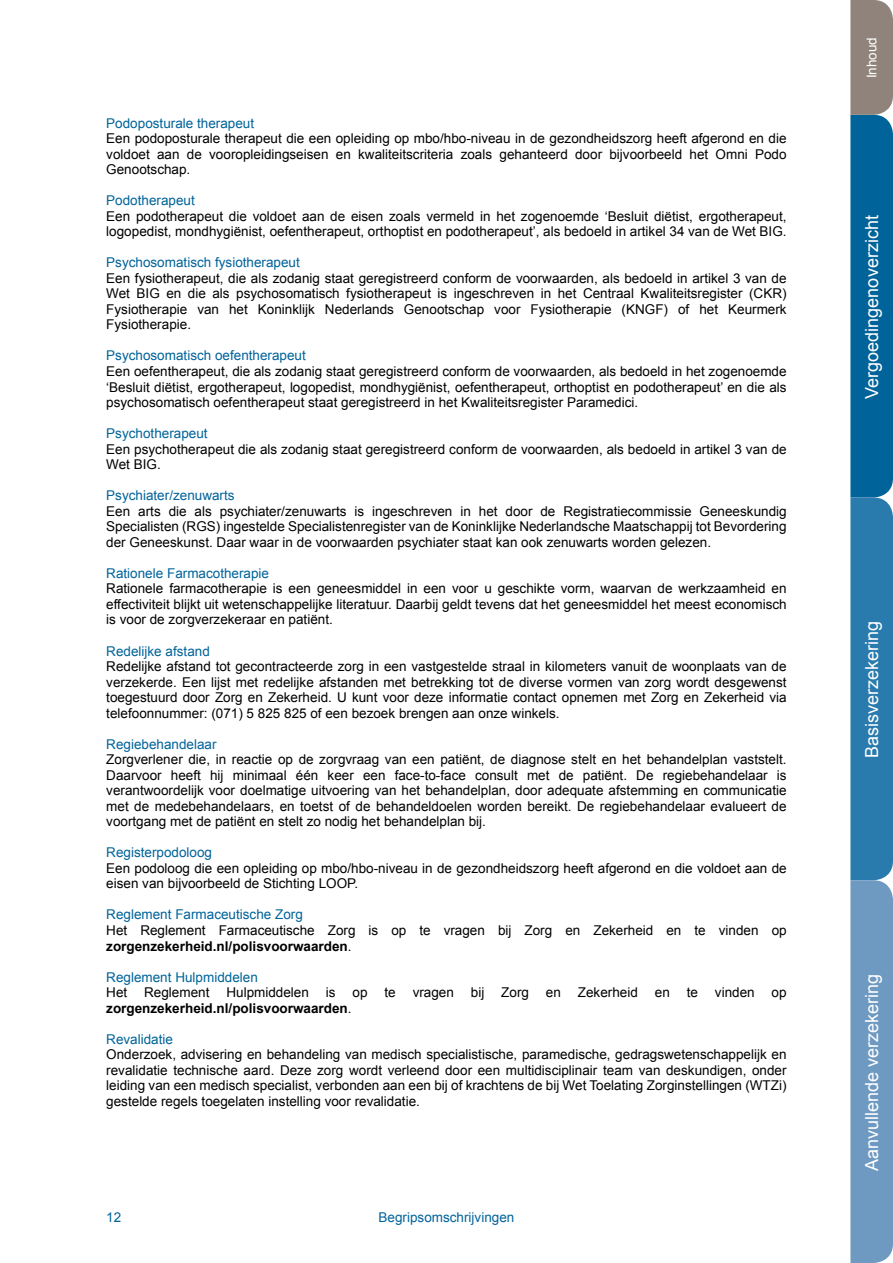
<style>
.page{position:relative;width:893px;height:1263px;background:#fff}
.page>*{position:absolute;margin:0;border:0;box-sizing:border-box;transform-origin:0 0}
.t1{font:18px "Arial";color:#fff}
.t2{font:13.5px/15.6px "Arial";color:#000;text-align:justify}
.t3{font:13.5px "Arial";color:#00639a}
.t4{font:700 13.5px "Arial";color:#000}
.t5{font:13.5px "Arial";color:#fff}
.s1{font-weight:700}
.s2{font-weight:400}
</style>
<div class="page">
<svg style="left:850px;top:0;width:43px;height:1263px;background:#3f80aa"></svg>
<p class="t3" style="left:106px;top:114px;width:149px">Podoposturale therapeut</p>
<p class="t2" style="left:106px;top:131px;width:682px">Een podoposturale therapeut die een opleiding op mbo/hbo-niveau in de gezondheidszorg heeft afgerond en die voldoet aan de vooropleidingseisen en kwaliteitscriteria zoals gehanteerd door bijvoorbeeld het Omni Podo Genootschap.</p>
<p class="t3" style="left:106px;top:192px;width:90px">Podotherapeut</p>
<p class="t2" style="left:106px;top:208px;width:682px">Een podotherapeut die voldoet aan de eisen zoals vermeld in het zogenoemde ‘Besluit diëtist, ergotherapeut, logopedist, mondhygiënist, oefentherapeut, orthoptist en podotherapeut’, als bedoeld in artikel 34 van de Wet BIG.</p>
<p class="t3" style="left:106px;top:254px;width:195px">Psychosomatisch fysiotherapeut</p>
<p class="t2" style="left:106px;top:270px;width:682px">Een fysiotherapeut, die als zodanig staat geregistreerd conform de voorwaarden, als bedoeld in artikel 3 van de Wet BIG en die als psychosomatisch fysiotherapeut is ingeschreven in het Centraal Kwaliteitsregister (CKR)<br>Fysiotherapie van het Koninklijk Nederlands Genootschap voor Fysiotherapie (KNGF) of het Keurmerk Fysiotherapie.</p>
<p class="t3" style="left:106px;top:347px;width:201px">Psychosomatisch oefentherapeut</p>
<p class="t2" style="left:106px;top:364px;width:682px">Een oefentherapeut, die als zodanig staat geregistreerd conform de voorwaarden, als bedoeld in het zogenoemde ‘Besluit diëtist, ergotherapeut, logopedist, mondhygiënist, oefentherapeut, orthoptist en podotherapeut’ en die als psychosomatisch oefentherapeut staat geregistreerd in het Kwaliteitsregister Paramedici.</p>
<p class="t3" style="left:106px;top:424px;width:103px">Psychotherapeut</p>
<p class="t2" style="left:106px;top:441px;width:682px">Een psychotherapeut die als zodanig staat geregistreerd conform de voorwaarden, als bedoeld in artikel 3 van de<br>Wet BIG.</p>
<p class="t3" style="left:106px;top:487px;width:130px">Psychiater/zenuwarts</p>
<p class="t2" style="left:106px;top:503px;width:682px">Een arts die als psychiater/zenuwarts is ingeschreven in het door de Registratiecommissie Geneeskundig Specialisten (RGS) ingestelde Specialistenregister van de Koninklijke Nederlandsche Maatschappij tot Bevordering der Geneeskunst. Daar waar in de voorwaarden psychiater staat kan ook zenuwarts worden gelezen.</p>
<p class="t3" style="left:106px;top:564px;width:164px">Rationele Farmacotherapie</p>
<p class="t2" style="left:106px;top:581px;width:682px">Rationele farmacotherapie is een geneesmiddel in een voor u geschikte vorm, waarvan de werkzaamheid en effectiviteit blijkt uit wetenschappelijke literatuur. Daarbij geldt tevens dat het geneesmiddel het meest economisch is voor de zorgverzekeraar en patiënt.</p>
<p class="t3" style="left:106px;top:642px;width:105px">Redelijke afstand</p>
<p class="t2" style="left:106px;top:659px;width:682px">Redelijke afstand tot gecontracteerde zorg in een vastgestelde straal in kilometers vanuit de woonplaats van de verzekerde. Een lijst met redelijke afstanden met betrekking tot de diverse vormen van zorg wordt desgewenst toegestuurd door Zorg en Zekerheid. U kunt voor deze informatie contact opnemen met Zorg en Zekerheid via telefoonnummer: (071) 5 825 825 of een bezoek brengen aan onze winkels.</p>
<p class="t3" style="left:106px;top:735px;width:112px">Regiebehandelaar</p>
<p class="t2" style="left:106px;top:752px;width:682px">Zorgverlener die, in reactie op de zorgvraag van een patiënt, de diagnose stelt en het behandelplan vaststelt.<br>Daarvoor heeft hij minimaal één keer een face-to-face consult met de patiënt. De regiebehandelaar is verantwoordelijk voor doelmatige uitvoering van het behandelplan, door adequate afstemming en communicatie met de medebehandelaars, en toetst of de behandeldoelen worden bereikt. De regiebehandelaar evalueert de voortgang met de patiënt en stelt zo nodig het behandelplan bij.</p>
<p class="t3" style="left:106px;top:844px;width:107px">Registerpodoloog</p>
<p class="t2" style="left:106px;top:860px;width:682px">Een podoloog die een opleiding op mbo/hbo-niveau in de gezondheidszorg heeft afgerond en die voldoet aan de eisen van bijvoorbeeld de Stichting LOOP.</p>
<p class="t3" style="left:106px;top:906px;width:198px">Reglement Farmaceutische Zorg</p>
<p class="t2" style="left:106px;top:922px;width:682px">Het Reglement Farmaceutische Zorg is op te vragen bij Zorg en Zekerheid en te vinden op <span class="s1">zorgenzekerheid.nl/polisvoorwaarden</span>.</p>
<p class="t3" style="left:106px;top:968px;width:153px">Reglement Hulpmiddelen</p>
<p class="t2" style="left:106px;top:985px;width:23px">Het</p>
<p class="t2" style="left:144px;top:985px;width:67px">Reglement</p>
<p class="t2" style="left:226px;top:985px;width:84px">Hulpmiddelen</p>
<p class="t2" style="left:326px;top:985px;width:11px">is</p>
<p class="t2" style="left:353px;top:985px;width:17px">op</p>
<p class="t2" style="left:384px;top:985px;width:13px">te</p>
<p class="t2" style="left:413px;top:985px;width:43px">vragen</p>
<p class="t2" style="left:471px;top:985px;width:15px">bij</p>
<p class="t2" style="left:501px;top:985px;width:29px">Zorg</p>
<p class="t2" style="left:546px;top:985px;width:17px">en</p>
<p class="t2" style="left:578px;top:985px;width:62px">Zekerheid</p>
<p class="t2" style="left:655px;top:985px;width:17px">en</p>
<p class="t2" style="left:687px;top:985px;width:13px">te</p>
<p class="t2" style="left:715px;top:985px;width:41px">vinden</p>
<p class="t2" style="left:772px;top:985px;width:17px">op</p>
<p class="t4" style="left:106px;top:999px;width:247px">zorgenzekerheid.nl/polisvoorwaarden<span class="s2">.</span></p>
<p class="t3" style="left:106px;top:1030px;width:68px">Revalidatie</p>
<p class="t2" style="left:106px;top:1047px;width:682px">Onderzoek, advisering en behandeling van medisch specialistische, paramedische, gedragswetenschappelijk en revalidatie technische aard. Deze zorg wordt verleend door een multidisciplinair team van deskundigen, onder leiding van een medisch specialist, verbonden aan een bij of krachtens de bij Wet Toelating Zorginstellingen (WTZi) gestelde regels toegelaten instelling voor revalidatie.</p>
<p class="t3" style="left:106px;top:1208px;width:17px">12</p>
<p class="t3" style="left:379px;top:1208px;width:137px">Begripsomschrijvingen</p>
<p class="t5" style="left:863px;top:78px;width:43px;rotate:-90deg">Inhoud</p>
<h1 class="t1" style="left:860px;top:399px;width:185px;rotate:-90deg">Vergoedingenoverzicht</h1>
<h1 class="t1" style="left:860px;top:758px;width:139px;rotate:-90deg">Basisverzekering</h1>
<h1 class="t1" style="left:860px;top:1171px;width:199px;rotate:-90deg">Aanvullende verzekering</h1>
</div>
